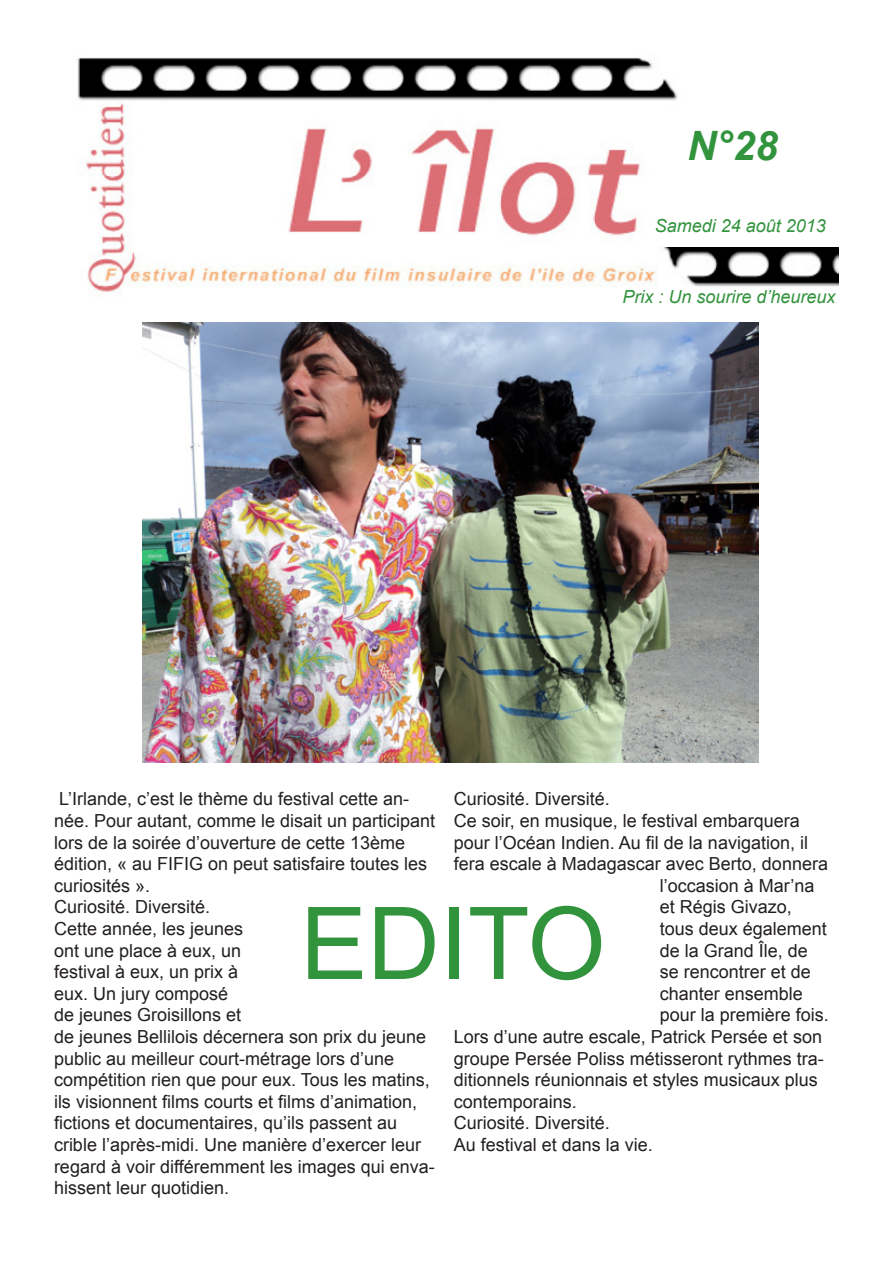
<style>
.page{position:relative;width:893px;height:1263px;background:#fff}
.page>*{position:absolute;margin:0;border:0;box-sizing:border-box;transform-origin:0 0}
.corps{font:100.5px "Arial";color:#32933d}
.t1{font:italic 700 40.5px "Arial";color:#32933d}
.corps-2{font:18px/21.6px "Arial";color:#231f20}
.t2{font:italic 18px "Arial";color:#32933d}
</style>
<div class="page">
<img style="left:77px;top:57px;width:762px;height:270px">
<div style="left:687px;top:131px;width:149px;height:61px;background:#fff"></div>
<div style="left:655px;top:219px;width:184px;height:28px;background:#fff"></div>
<img style="left:142px;top:322px;width:616px;height:440px">
<p class="t1" style="left:687px;top:120px;width:92px">N°28</p>
<p class="t2" style="left:655px;top:214px;width:173px">Samedi 24 août 2013</p>
<p class="t2" style="left:622px;top:285px;width:215px">Prix : Un sourire d’heureux</p>
<p class="corps-2" style="left:54px;top:788px;width:383px">L’Irlande, c’est le thème du festival cette an&shy;née. Pour autant, comme le disait un participant lors de la soirée d’ouverture de cette 13ème édition, « au FIFIG on peut satisfaire toutes les curiosités ».</p>
<p class="corps-2" style="left:54px;top:896px;width:158px">Curiosité. Diversité.</p>
<p class="corps-2" style="left:54px;top:918px;width:382px">Cette année, les jeunes<br>ont une place à eux, un<br>festival à eux, un prix à<br>eux. Un jury composé<br>de jeunes Groisillons et<br>de jeunes Bellilois décernera son prix du jeune public au meilleur court-métrage lors d’une compétition rien que pour eux. Tous les matins, ils visionnent films courts et films d’animation, fictions et documentaires, qu’ils passent au crible l’après-midi. Une manière d’exercer leur regard à voir différemment les images qui enva&shy;hissent leur quotidien.</p>
<p class="corps-2" style="left:454px;top:788px;width:158px">Curiosité. Diversité.</p>
<p class="corps-2" style="left:454px;top:810px;width:348px">Ce soir, en musique, le festival embarquera</p>
<p class="corps-2" style="left:454px;top:832px;width:356px">pour l’Océan Indien. Au fil de la navigation, il</p>
<p class="corps-2" style="left:454px;top:853px;width:376px">fera escale à Madagascar avec Berto, donnera</p>
<p class="corps-2" style="left:660px;top:875px;width:156px">l’occasion à Mar’na</p>
<p class="corps-2" style="left:660px;top:896px;width:134px">et Régis Givazo,</p>
<p class="corps-2" style="left:660px;top:918px;width:169px">tous deux également</p>
<p class="corps-2" style="left:660px;top:940px;width:150px">de la Grand Île, de</p>
<p class="corps-2" style="left:660px;top:961px;width:153px">se rencontrer et de</p>
<p class="corps-2" style="left:660px;top:983px;width:145px">chanter ensemble</p>
<p class="corps-2" style="left:660px;top:1004px;width:171px">pour la première fois.</p>
<p class="corps-2" style="left:454px;top:1026px;width:370px">Lors d’une autre escale, Patrick Persée et son</p>
<p class="corps-2" style="left:454px;top:1048px;width:372px">groupe Persée Poliss métisseront rythmes tra-</p>
<p class="corps-2" style="left:454px;top:1069px;width:366px">ditionnels réunionnais et styles musicaux plus</p>
<p class="corps-2" style="left:454px;top:1091px;width:125px">contemporains.</p>
<p class="corps-2" style="left:454px;top:1112px;width:158px">Curiosité. Diversité.</p>
<p class="corps-2" style="left:454px;top:1134px;width:201px">Au festival et dans la vie.</p>
<p class="corps" style="left:300px;top:878px;width:307px">EDITO</p>
</div>
